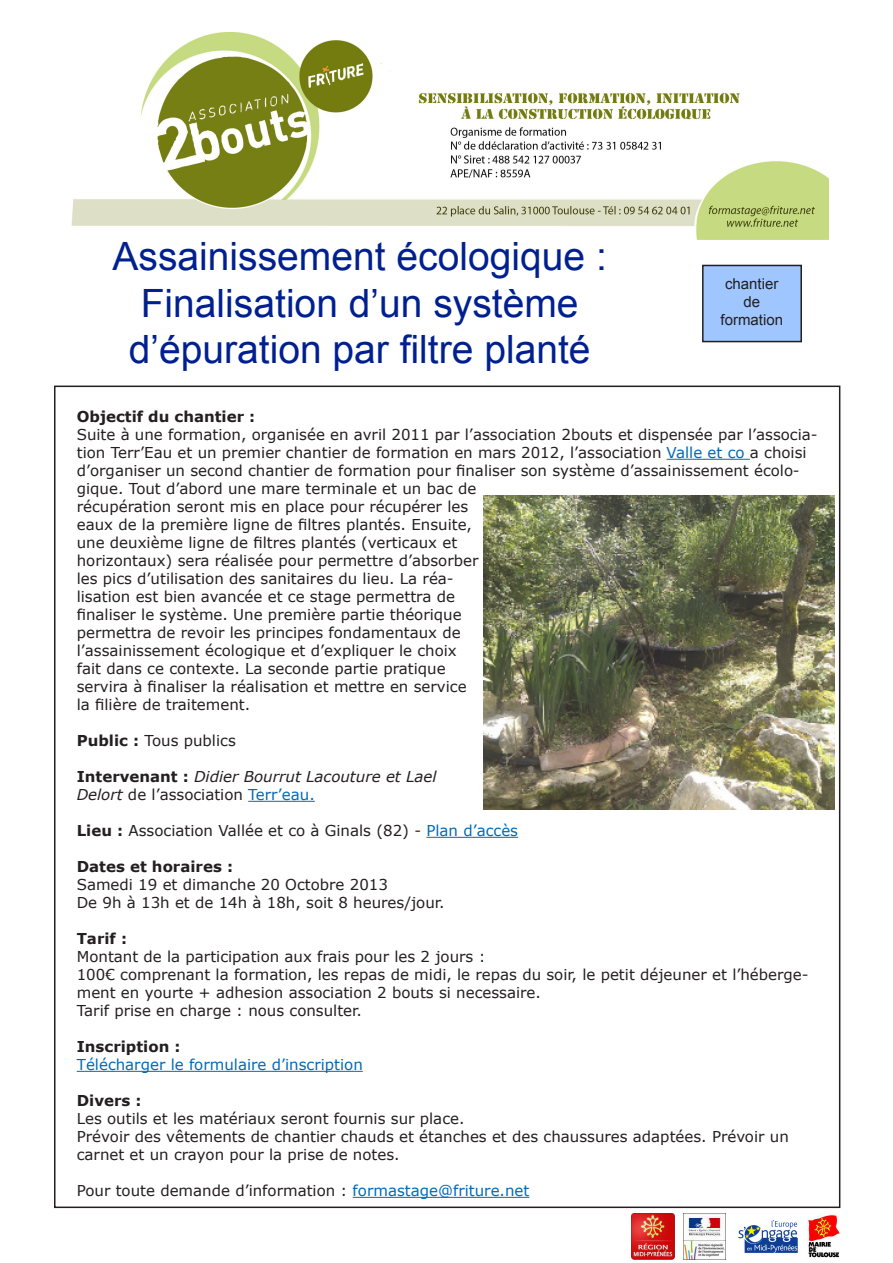
<style>
.page{position:relative;width:893px;height:1263px;background:#fff}
.page>*{position:absolute;margin:0;border:0;box-sizing:border-box;transform-origin:0 0}
.t1{font:39px "Arial";color:#002090}
.t2{font:15px/18px "Verdana";color:#231f20}
.t3{font:italic 15px/18px "Verdana";color:#231f20}
.t4{font:15px/18px "Verdana";color:#016ab6}
.t5{font:700 15px "Verdana";color:#231f20}
.t6{font:15px "Arial";color:#231f20}
.s1{color:#016ab6}
.s2{font-weight:700}
.s3{font-weight:700;font-style:normal}
.s4{font-style:normal}
.s5{font-style:normal;color:#016ab6}
.s6{font-weight:700;color:#231f20}
</style>
<div class="page">
<hr style="left:667px;top:459px;width:83px;height:1px;background:#016ab6">
<hr style="left:248px;top:801px;width:67px;height:1px;background:#016ab6">
<hr style="left:426px;top:837px;width:92px;height:1px;background:#016ab6">
<hr style="left:77px;top:1071px;width:286px;height:1px;background:#016ab6">
<hr style="left:353px;top:1197px;width:176px;height:1px;background:#016ab6">
<img style="left:71px;top:32px;width:757px;height:207px">
<div style="left:703px;top:265px;width:98px;height:77px;background:#9fc6ff"></div>
<div style="left:702px;top:265px;width:100px;height:77px;border:2px solid #231f20"></div>
<img style="left:631px;top:1213px;width:43px;height:47px">
<img style="left:684px;top:1213px;width:42px;height:47px">
<img style="left:738px;top:1220px;width:60px;height:33px">
<img style="left:808px;top:1214px;width:32px;height:44px">
<img style="left:483px;top:495px;width:352px;height:314px">
<p class="t1" style="left:113px;top:230px;width:496px">Assainissement écologique :</p>
<p class="t1" style="left:141px;top:277px;width:439px">Finalisation d’un système</p>
<p class="t1" style="left:129px;top:324px;width:463px">d’épuration par filtre planté</p>
<p class="t5" style="left:77px;top:406px;width:180px">Objectif du chantier :</p>
<p class="t2" style="left:77px;top:425px;width:742px">Suite à une formation, organisée en avril 2011 par l’association 2bouts et dispensée par l’associa&shy;tion Terr’Eau et un premier chantier de formation en mars 2012, l’association <span class="s1">Valle et co</span> a choisi d’organiser un second chantier de formation pour finaliser son système d’assainissement écolo&shy;gique. Tout d’abord une mare terminale et un bac de<br>récupération seront mis en place pour récupérer les<br>eaux de la première ligne de filtres plantés. Ensuite,<br>une deuxième ligne de filtres plantés (verticaux et<br>horizontaux) sera réalisée pour permettre d’absorber<br>les pics d’utilisation des sanitaires du lieu. La réa-<br>lisation est bien avancée et ce stage permettra de<br>finaliser le système. Une première partie théorique<br>permettra de revoir les principes fondamentaux de<br>l’assainissement écologique et d’expliquer le choix<br>fait dans ce contexte. La seconde partie pratique<br>servira à finaliser la réalisation et mettre en service<br>la filière de traitement.</p>
<p class="t2" style="left:77px;top:731px;width:161px"><span class="s2">Public :</span> Tous publics</p>
<p class="t3" style="left:77px;top:767px;width:361px"><span class="s3">Intervenant :</span> Didier Bourrut Lacouture et Lael<br>Delort <span class="s4">de l’association</span> <span class="s5">Terr’eau.</span></p>
<p class="t2" style="left:77px;top:821px;width:443px"><span class="s2">Lieu :</span> Association Vallée et co à Ginals (82) - <span class="s1">Plan d’accès</span></p>
<p class="t2" style="left:77px;top:857px;width:313px"><span class="s2">Dates et horaires :<br></span>Samedi 19 et dimanche 20 Octobre 2013</p>
<p class="t2" style="left:77px;top:893px;width:369px">De 9h à 13h et de 14h à 18h, soit 8 heures/jour.</p>
<p class="t2" style="left:77px;top:929px;width:410px"><span class="s2">Tarif :<br></span>Montant de la participation aux frais pour les 2 jours :</p>
<p class="t2" style="left:77px;top:965px;width:733px">100€ comprenant la formation, les repas de midi, le repas du soir, le petit déjeuner et l’héberge&shy;ment en yourte + adhesion association 2 bouts si necessaire.</p>
<p class="t2" style="left:77px;top:1001px;width:287px">Tarif prise en charge : nous consulter.</p>
<p class="t4" style="left:77px;top:1037px;width:288px"><span class="s6">Inscription :<br></span>Télécharger le formulaire d’inscription</p>
<p class="t2" style="left:77px;top:1091px;width:389px"><span class="s2">Divers :<br></span>Les outils et les matériaux seront fournis sur place.</p>
<p class="t2" style="left:77px;top:1127px;width:714px">Prévoir des vêtements de chantier chauds et étanches et des chaussures adaptées. Prévoir un carnet et un crayon pour la prise de notes.</p>
<p class="t2" style="left:77px;top:1181px;width:454px">Pour toute demande d’information : <span class="s1">formastage@friture.net</span></p>
<p class="t6" style="left:725px;top:274px;width:55px">chantier</p>
<p class="t6" style="left:743px;top:292px;width:18px">de</p>
<p class="t6" style="left:720px;top:310px;width:64px">formation</p>
</div>
